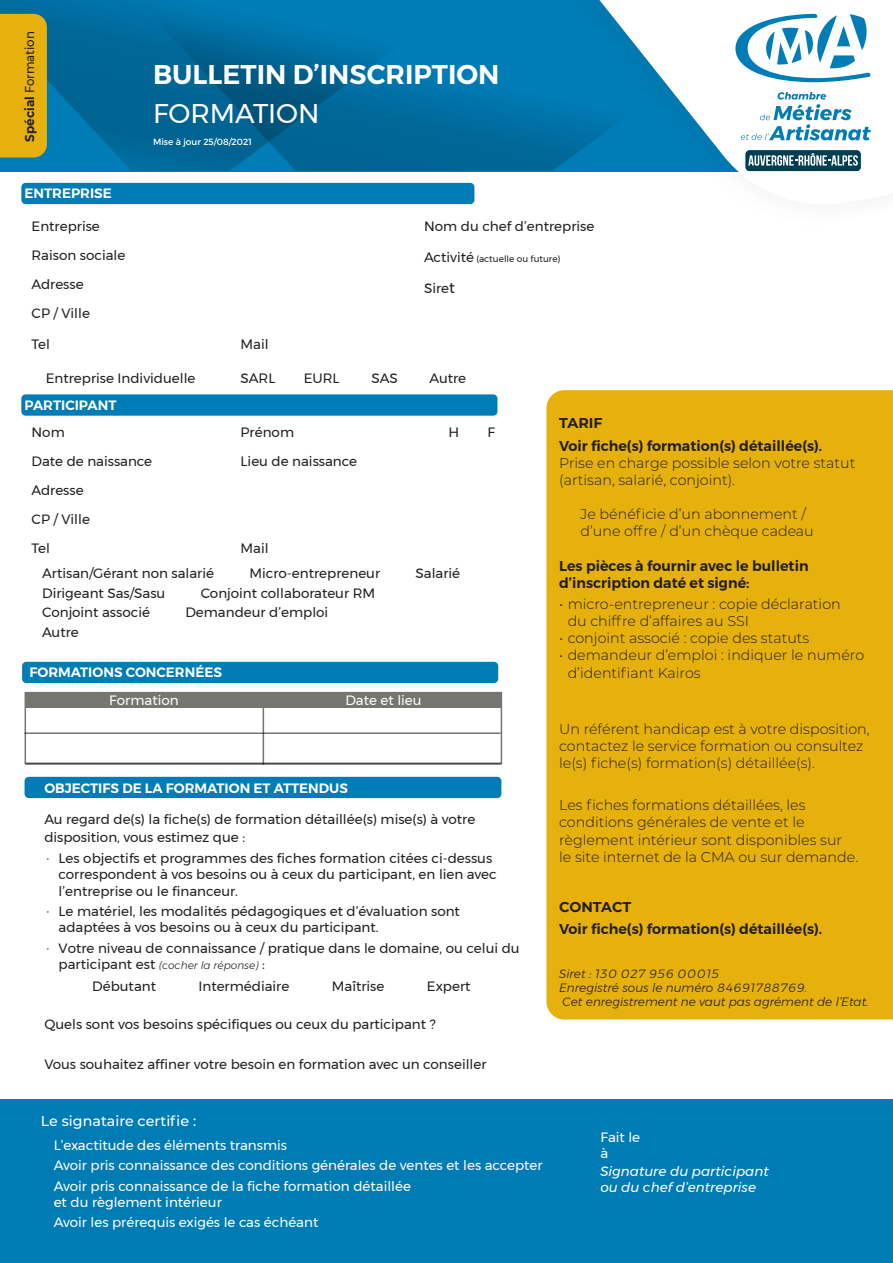
<style>
.page{position:relative;width:893px;height:1263px;background:#fff}
.page>*{position:absolute;margin:0;border:0;box-sizing:border-box;transform-origin:0 0}
.t1{font:600 27px "Montserrat";color:#fff}
.t2{font:27px "Montserrat";color:#fff}
.t3{font:300 14.25px/17.1px "Montserrat";color:#231f20}
.t4{font:600 14.25px/17.1px "Montserrat";color:#231f20}
.t5{font:500 14.25px "Montserrat";color:#fff}
.t6{font:700 14.25px "Montserrat";letter-spacing:-.005em;color:#231f20}
.t7{font:13.5px/29px "Montserrat";color:#231f20}
.t8{font:13.5px/20.4px "Montserrat";color:#fff}
.t9{font:600 13.5px "Montserrat";color:#fff}
.t10{font:italic 13.5px/16.2px "Montserrat";color:#fff}
.t11{font:12.75px "Montserrat";color:#231f20;scale:.94 1}
.t12{font:italic 300 12px/14.4px "Montserrat";color:#231f20}
.t13{font:italic 300 10.5px "Montserrat";color:#231f20}
.t14{font:9px "Montserrat";color:#231f20}
.t15{font:9px "Montserrat";color:#fff}
.s1{font-weight:700}
.s2{font-size:13.5px}
.s3{font-size:15px}
.s4{font-weight:300;font-size:15px;color:#757672}
.s5{font-weight:400;font-style:normal;font-size:13.5px}
</style>
<div class="page">
<div style="left:0;top:1099px;width:893px;height:164px;background:#007cb5"></div>
<svg style="left:0;top:0;width:137px;height:171px;background:#006da0"></svg>
<svg style="left:137px;top:0;width:362px;height:171px;background:#006c9f"></svg>
<div style="left:0;top:14px;width:47px;height:144px;background:#e6b00d"></div>
<img style="left:499px;top:0;width:100px;height:172px">
<svg style="left:599px;top:0;width:272px;height:172px"></svg>
<div style="left:21px;top:183px;width:453px;height:21px;background:#007cb6;border-radius:4px"></div>
<div style="left:22px;top:662px;width:476px;height:21px;background:#007cb6;border-radius:4px"></div>
<div style="left:25px;top:777px;width:476px;height:21px;background:#007cb6;border-radius:4px"></div>
<div style="left:546px;top:390px;width:347px;height:629px;background:#e6b00d"></div>
<div style="left:21px;top:394px;width:476px;height:22px;background:#007cb6;border-radius:4px"></div>
<hr style="left:263px;top:708px;width:1px;height:57px;background:#757672">
<hr style="left:25px;top:732px;width:476px;height:2px;background:#757672">
<div style="left:25px;top:692px;width:476px;height:16px;background:#757672"></div>
<hr style="left:25px;top:763px;width:476px;height:2px;background:#757672">
<div style="left:746px;top:150px;width:115px;height:21px;background:#013e51;border-radius:4px"></div>
<svg style="left:748px;top:153px;width:110px;height:13px"></svg>
<svg style="left:741px;top:92px;width:130px;height:48px"></svg>
<svg style="left:735px;top:14px;width:135px;height:68px"></svg>
<p class="t11" style="left:20px;top:142px;width:119px;rotate:-90deg"><span class="s1">Spécial</span> Formation</p>
<p class="t9" style="left:25px;top:183px;width:89px">ENTREPRISE</p>
<h1 class="t1" style="left:153px;top:53px;width:348px">BULLETIN D’INSCRIPTION</h1>
<h1 class="t2" style="left:153px;top:92px;width:168px">FORMATION</h1>
<p class="t15" style="left:153px;top:137px;width:100px">Mise à jour 25/08/2021</p>
<p class="t7" style="left:424px;top:212px;width:172px">Nom du chef d’entreprise</p>
<p class="t14" style="left:424px;top:252px;width:138px"><span class="s2">Activité</span> (actuelle ou future)</p>
<p class="t7" style="left:424px;top:273px;width:33px">Sire<span class="s3">t</span></p>
<p class="t7" style="left:32px;top:212px;width:95px">Entreprise<br>Raison sociale<br>Adresse<br>CP / Ville</p>
<p class="t7" style="left:32px;top:329px;width:20px">Tel</p>
<p class="t7" style="left:241px;top:329px;width:30px">Mail</p>
<p class="t7" style="left:46px;top:364px;width:151px">Entreprise Individuelle</p>
<p class="t7" style="left:241px;top:364px;width:36px">SARL</p>
<p class="t7" style="left:304px;top:364px;width:37px">EURL</p>
<p class="t7" style="left:371px;top:364px;width:28px">SAS</p>
<p class="t7" style="left:430px;top:364px;width:38px">Autre</p>
<p class="t9" style="left:25px;top:395px;width:93px">PARTICIPANT</p>
<p class="t7" style="left:32px;top:417px;width:35px">Nom</p>
<p class="t7" style="left:241px;top:417px;width:55px">Prénom</p>
<p class="t7" style="left:449px;top:417px;width:12px">H</p>
<p class="t7" style="left:488px;top:417px;width:9px">F</p>
<p class="t7" style="left:32px;top:446px;width:122px">Date de naissance</p>
<p class="t7" style="left:241px;top:446px;width:118px">Lieu de naissance</p>
<p class="t7" style="left:32px;top:475px;width:60px">Adresse<br>CP / Ville<br>Tel</p>
<p class="t7" style="left:241px;top:533px;width:30px">Mail</p>
<p class="t7" style="left:42px;top:559px;width:173px">Artisan/Gérant non salarié</p>
<p class="t7" style="left:249px;top:559px;width:132px">Micro-entrepreneur</p>
<p class="t7" style="left:416px;top:559px;width:46px">Salarié</p>
<p class="t7" style="left:42px;top:578px;width:125px">Dirigeant Sas/Sasu</p>
<p class="t7" style="left:201px;top:578px;width:176px">Conjoint collaborateur RM</p>
<p class="t7" style="left:42px;top:598px;width:109px">Conjoint associé</p>
<p class="t7" style="left:185px;top:598px;width:144px">Demandeur d’emploi</p>
<p class="t7" style="left:42px;top:617px;width:38px">Autre</p>
<p class="t9" style="left:30px;top:662px;width:194px">FORMATIONS CONCERNÉES</p>
<p class="t8" style="left:109px;top:690px;width:71px">Formation</p>
<p class="t8" style="left:345px;top:690px;width:78px">Date et lieu</p>
<p class="t9" style="left:44px;top:777px;width:305px">OBJECTIFS DE LA FORMATION ET ATTENDUS</p>
<p class="t7" style="left:44px;top:809px;width:433px;line-height:18px">Au regard de(s) la fiche(s) de formation détaillée(s) mise(s) à votre disposition, vous estimez que :</p>
<p class="t7" style="left:59px;top:850px;width:440px;line-height:16.2px;text-indent:-13px"><span class="s4">•</span> Les objectifs et programmes des fiches formation citées ci-dessus correspondent à vos besoins ou à ceux du participant, en lien avec l’entreprise ou le financeur.</p>
<p class="t7" style="left:59px;top:903px;width:403px;line-height:16.2px;text-indent:-13px"><span class="s4">•</span> Le matériel, les modalités pédagogiques et d’évaluation sont adaptées à vos besoins ou à ceux du participant.</p>
<p class="t7" style="left:46px;top:933px;width:475px"><span class="s4">•</span> Votre niveau de connaissance / pratique dans le domaine, ou celui du</p>
<p class="t13" style="left:59px;top:957px;width:208px"><span class="s5">participant est</span> (cocher la réponse) <span class="s5">:</span></p>
<p class="t7" style="left:92px;top:972px;width:65px">Débutant</p>
<p class="t7" style="left:199px;top:972px;width:92px">Intermédiaire</p>
<p class="t7" style="left:332px;top:972px;width:54px">Maîtrise</p>
<p class="t7" style="left:427px;top:972px;width:45px">Expert</p>
<p class="t7" style="left:44px;top:1010px;width:393px">Quels sont vos besoins spécifiques ou ceux du participant ?</p>
<p class="t7" style="left:44px;top:1050px;width:444px">Vous souhaitez affiner votre besoin en formation avec un conseiller</p>
<p class="t6" style="left:559px;top:413px;width:45px">TARIF</p>
<p class="t4" style="left:559px;top:437px;width:265px">Voir fiche(s) formation(s) détaillée(s).</p>
<p class="t3" style="left:559px;top:454px;width:298px">Prise en charge possible selon votre statut (artisan, salarié, conjoint).</p>
<p class="t3" style="left:580px;top:505px;width:235px">Je bénéficie d’un abonnement / d’une offre / d’un chèque cadeau</p>
<p class="t4" style="left:559px;top:557px;width:251px">Les pièces à fournir avec le bulletin d’inscription daté et signé:</p>
<p class="t3" style="left:568px;top:595px;width:275px;text-indent:-9px">• micro-entrepreneur : copie déclaration du chiffre d’affaires au SSI</p>
<p class="t3" style="left:559px;top:629px;width:252px">• conjoint associé : copie des statuts</p>
<p class="t3" style="left:568px;top:645px;width:298px;line-height:18px;text-indent:-9px">• demandeur d’emploi : indiquer le numéro d’identifiant Kairos</p>
<p class="t3" style="left:559px;top:720px;width:312px">Un référent handicap est à votre disposition, contactez le service formation ou consultez le(s) fiche(s) formation(s) détaillée(s).</p>
<p class="t3" style="left:559px;top:796px;width:300px">Les fiches formations détaillées, les conditions générales de vente et le règlement intérieur sont disponibles sur<br>le site internet de la CMA ou sur demande.</p>
<p class="t6" style="left:559px;top:896px;width:74px">CONTACT</p>
<p class="t4" style="left:559px;top:920px;width:265px">Voir fiche(s) formation(s) détaillée(s).</p>
<p class="t12" style="left:559px;top:966px;width:311px">Siret : 130 027 956 00015<br>Enregistré sous le numéro 84691788769.<br>Cet enregistrement ne vaut pas agrément de l’Etat.</p>
<p class="t5" style="left:41px;top:1111px;width:157px">Le signataire certifie :</p>
<p class="t8" style="left:54px;top:1134px;width:490px">L’exactitude des éléments transmis<br>Avoir pris connaissance des conditions générales de ventes et les accepter<br>Avoir pris connaissance de la fiche formation détaillée</p>
<p class="t8" style="left:54px;top:1192px;width:266px">et du règlement intérieur<br>Avoir les prérequis exigés le cas échéant</p>
<p class="t8" style="left:600px;top:1129px;width:41px;line-height:16.2px">Fait le à</p>
<p class="t10" style="left:600px;top:1163px;width:170px">Signature du participant ou du chef d’entreprise</p>
</div>
